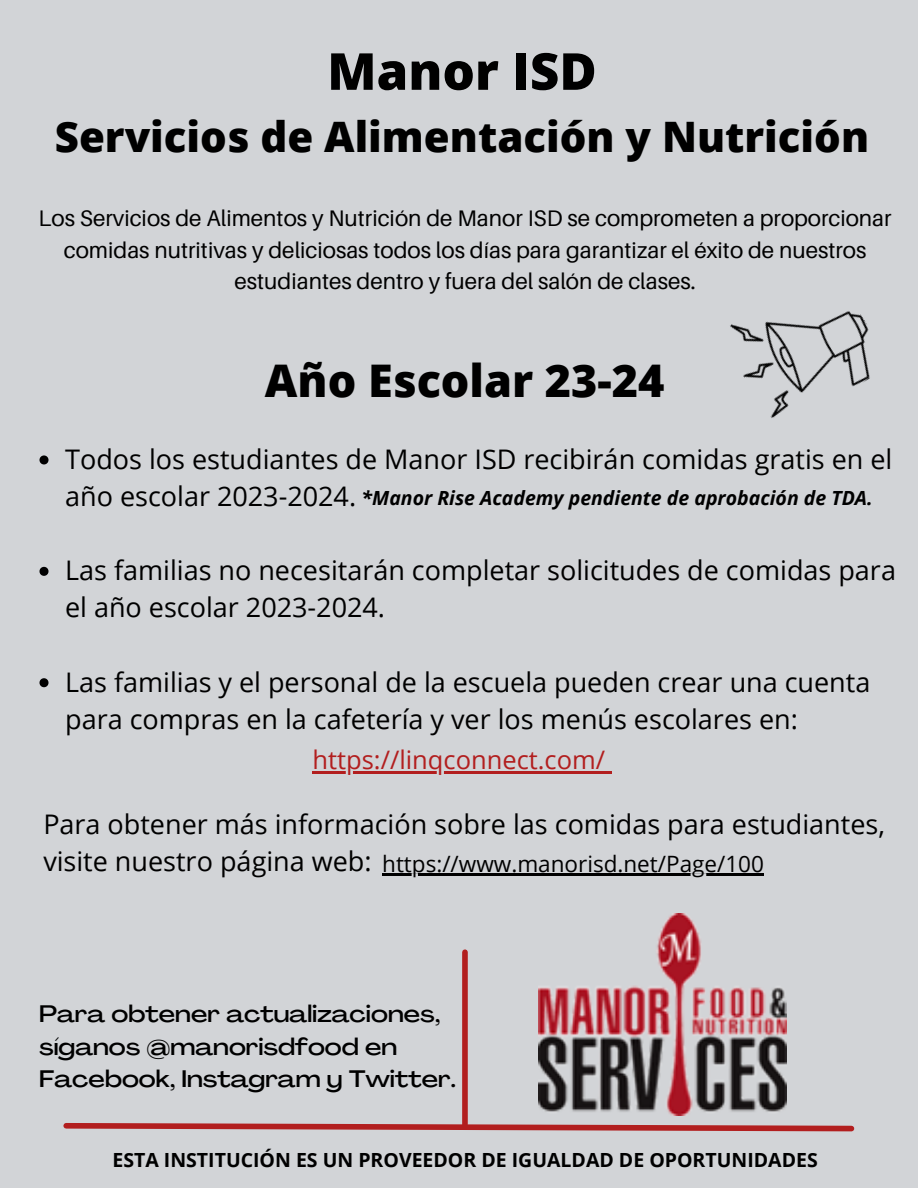
<style>
.page{position:relative;width:918px;height:1188px;background:#d2d4d7}
.page>*{position:absolute;margin:0;border:0;box-sizing:border-box;transform-origin:0 0}
.t1{font:800 51px "Open Sans";color:#000}
.t2{font:800 45px "Open Sans";color:#000}
.t3{font:800 42px "Open Sans";color:#000}
.t4{font:27px/37.2px "Open Sans";color:#000}
.t5{font:25.5px "Open Sans";color:#b21e1e}
.t6{font:500 expanded 23.55px/32.7px "Agrandir";color:#000}
.t7{font:22.5px/31.5px "Aileron";color:#000;text-align:center}
.t8{font:22.5px "Open Sans";color:#000}
.t9{font:700 19.5px "Open Sans";color:#000}
.t10{font:italic 700 19.5px "Open Sans";color:#000}
</style>
<div class="page">
<img style="left:730px;top:311px;width:140px;height:107px">
<div style="left:462px;top:952px;width:6px;height:172px;background:#b21e1e"></div>
<svg style="left:63px;top:1120px;width:792px;height:12px"></svg>
<img style="left:539px;top:913px;width:247px;height:203px">
<svg style="left:40px;top:455px;width:9px;height:9px"></svg>
<svg style="left:40px;top:567px;width:9px;height:9px"></svg>
<svg style="left:40px;top:678px;width:9px;height:9px"></svg>
<hr style="left:382px;top:874px;width:382px;height:2px;background:#000">
<hr style="left:313px;top:771px;width:292px;height:3px;background:#b21e1e">
<svg style="left:605px;top:771px;width:7px;height:3px"></svg>
<p class="t1" style="left:327px;top:35px;width:271px">Manor ISD</p>
<p class="t3" style="left:55px;top:107px;width:816px">Servicios de Alimentación y Nutrición</p>
<p class="t7" style="left:39px;top:202px;width:855px">Los Servicios de Alimentos y Nutrición de Manor ISD se comprometen a proporcionar comidas nutritivas y deliciosas todos los días para garantizar el éxito de nuestros estudiantes dentro y fuera del salón de clases.</p>
<p class="t2" style="left:265px;top:349px;width:401px">Año Escolar 23-24</p>
<p class="t4" style="left:65px;top:440px;width:829px">Todos los estudiantes de Manor ISD recibirán comidas gratis en el año escolar 2023-2024.</p>
<p class="t10" style="left:362px;top:484px;width:513px">*Manor Rise Academy pendiente de aprobación de TDA.</p>
<p class="t4" style="left:65px;top:551px;width:832px">Las familias no necesitarán completar solicitudes de comidas para el año escolar 2023-2024.</p>
<p class="t4" style="left:65px;top:663px;width:807px">Las familias y el personal de la escuela pueden crear una cuenta para compras en la cafetería y ver los menús escolares en:</p>
<p class="t5" style="left:313px;top:742px;width:294px">https://linqconnect.com/</p>
<p class="t4" style="left:43px;top:805px;width:843px">Para obtener más información sobre las comidas para estudiantes, visite nuestro página web:</p>
<p class="t8" style="left:382px;top:847px;width:383px">https://www.manorisd.net/Page/100</p>
<p class="t6" style="left:39px;top:1000px;width:418px">Para obtener actualizaciones, síganos @manorisdfood en<br>Facebook, Instagram y Twitter.</p>
<p class="t9" style="left:112px;top:1146px;width:707px">ESTA INSTITUCIÓN ES UN PROVEEDOR DE IGUALDAD DE OPORTUNIDADES</p>
</div>
